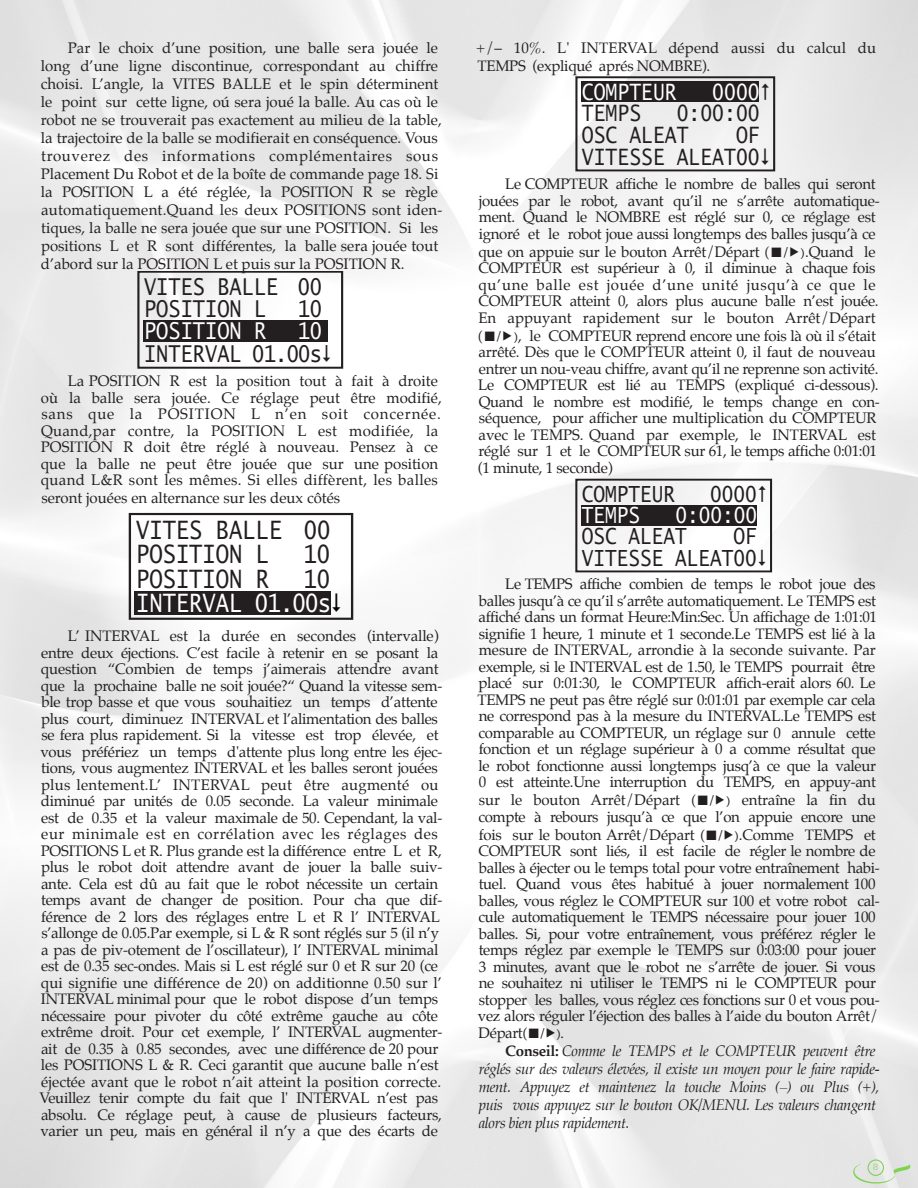
<style>
.page{position:relative;width:918px;height:1188px;background:#fff}
.page>*{position:absolute;margin:0;border:0;box-sizing:border-box;transform-origin:0 0}
.t1{font:25.35px/24.3px "Lucida Sans Typewriter";color:#231f20;scale:.87 1}
.t2{font:25.35px/24.3px "Lucida Sans Typewriter";color:#fff;text-align:right;scale:.87 1}
.t3{font:23.25px/22.4px "Lucida Sans Typewriter";color:#231f20;scale:.87 1}
.t4{font:23.25px "Lucida Sans Typewriter";color:#fff;scale:.87 1}
.t5{font:22.65px/21.6px "Lucida Sans Typewriter";color:#231f20;scale:.87 1}
.t6{font:22.65px "Lucida Sans Typewriter";color:#fff;scale:.87 1}
.t7{font:22.2px/21.3px "Lucida Sans Typewriter";color:#231f20;scale:.87 1}
.t8{font:22.2px "Lucida Sans Typewriter";color:#fff;scale:.87 1}
.Body_Text{font:15px/16.5px "Palatino";letter-spacing:-.02em;color:#231f20}
.Body_Text-2{font:15px/18px "Palatino";color:#231f20}
.Body_Text-3{font:italic 15px/18px "Palatino";letter-spacing:-.025em;color:#231f20}
.t9{font:9px "Gotham";color:#95db6b}
.s1{color:#fff}
.s2{color:#231f20}
.s3{font-family:"Minion Pro"}
.s4{font-weight:700;font-style:normal}
</style>
<div class="page">
<img style="left:0;top:0;width:918px;height:1188px">
<svg style="left:853px;top:1164px;width:58px;height:20px"></svg>
<div style="left:868px;top:1159px;width:16px;height:17px;border:1px solid #7fd44f;border-radius:50%"></div>
<div style="left:129px;top:513px;width:224px;height:107px;border:2px solid #231f20"></div>
<div style="left:135px;top:591px;width:196px;height:24px;background:#231f20"></div>
<div style="left:575px;top:76px;width:200px;height:95px;border:2px solid #231f20"></div>
<div style="left:581px;top:81px;width:178px;height:21px;background:#231f20"></div>
<div style="left:575px;top:479px;width:197px;height:93px;border:2px solid #231f20"></div>
<div style="left:581px;top:505px;width:175px;height:20px;background:#231f20"></div>
<svg style="left:137px;top:272px;width:206px;height:97px"></svg>
<svg style="left:333px;top:593px;width:8px;height:19px"></svg>
<svg style="left:762px;top:83px;width:7px;height:17px"></svg>
<svg style="left:762px;top:148px;width:7px;height:17px"></svg>
<svg style="left:801px;top:248px;width:3px;height:11px"></svg>
<svg style="left:514px;top:332px;width:3px;height:11px"></svg>
<svg style="left:759px;top:485px;width:7px;height:17px"></svg>
<svg style="left:759px;top:549px;width:7px;height:17px"></svg>
<svg style="left:727px;top:797px;width:3px;height:10px"></svg>
<svg style="left:735px;top:831px;width:3px;height:11px"></svg>
<svg style="left:557px;top:1029px;width:3px;height:11px"></svg>
<p class="Body_Text-2" style="left:41px;top:39px;width:403px;text-indent:27px">Par le choix d’une position, une balle sera jouée le long d’une ligne discontinue, correspondant au chiffre choisi. L’angle, la VITES BALLE et le spin déterminent le point sur cette ligne, oú sera joué la balle. Au cas où le robot ne se trouverait pas exactement au milieu de la table, la trajectoire de la balle se modifierait en conséquence. Vous trouverez des informations complémentaires sous Placement Du Robot et de la boîte de commande page 18. Si la POSITION L a été réglée, la POSITION R se règle automatiquement.Quand les deux POSITIONS sont iden&shy;tiques, la balle ne sera jouée que sur une POSITION. Si les positions L et R sont différentes, la balle sera jouée tout d’abord sur la POSITION L et puis sur la POSITION R.</p>
<p class="t3" style="left:144px;top:275px;width:206px">VITES BALLE 00<br>POSITION L</p>
<p class="t3" style="left:298px;top:297px;width:30px">10</p>
<p class="t3" style="left:144px;top:320px;width:206px;text-align:right"><span class="s1">10<br></span>INTERVAL 01.00s</p>
<p class="Body_Text-2" style="left:41px;top:373px;width:402px;line-height:16.5px;text-indent:27px">La POSITION R est la position tout à fait à droite où la balle sera jouée. Ce réglage peut être modifié, sans que la POSITION L n’en soit concernée.<br>Quand,par contre, la POSITION L est modifiée, la POSITION R doit être réglé à nouveau. Pensez à ce que la balle ne peut être jouée que sur une position quand L&amp;R sont les mêmes. Si elles diffèrent, les balles</p>
<p class="Body_Text-2" style="left:41px;top:489px;width:300px">seront jouées en alternance sur les deux côtés</p>
<p class="t1" style="left:136px;top:518px;width:225px">VITES BALLE 00<br>POSITION L</p>
<p class="t4" style="left:144px;top:318px;width:142px">POSITION R</p>
<p class="t1" style="left:304px;top:542px;width:32px">10</p>
<p class="t2" style="left:136px;top:566px;width:226px"><span class="s2">10<br></span>INTERVAL 01.00s</p>
<p class="Body_Text" style="left:40px;top:628px;width:404px;text-indent:28px">L’ INTERVAL est la durée en secondes (intervalle) entre deux éjections. C’est facile à retenir en se posant la question “Combien de temps j’aimerais attendre avant que la prochaine balle ne soit jouée?“ Quand la vitesse sem&shy;ble trop basse et que vous souhaitiez un temps d’attente plus court, diminuez INTERVAL et l’alimentation des balles se fera plus rapidement. Si la vitesse est trop élevée, et vous préfériez un temps d'attente plus long entre les éjec&shy;tions, vous augmentez INTERVAL et les balles seront jouées plus lentement.L’ INTERVAL peut être augmenté ou diminué par unités de 0.05 seconde. La valeur minimale est de 0.35 et la valeur maximale de 50. Cependant, la val&shy;eur minimale est en corrélation avec les réglages des POSITIONS L et R. Plus grande est la différence entre L et R, plus le robot doit attendre avant de jouer la balle suiv&shy;ante. Cela est dû au fait que le robot nécessite un certain temps avant de changer de position. Pour cha que dif&shy;férence de 2 lors des réglages entre L et R l’ INTERVAL s’allonge de 0.05.Par exemple, si L &amp; R sont réglés sur 5 (il n’y a pas de piv-otement de l’oscillateur), l’ INTERVAL minimal est de 0.35 sec-ondes. Mais si L est réglé sur 0 et R sur 20 (ce qui signifie une différence de 20) on additionne 0.50 sur l’ INTERVAL minimal pour que le robot dispose d’un temps nécessaire pour pivoter du côté extrême gauche au côte extrême droit. Pour cet exemple, l’ INTERVAL augmenter&shy;ait de 0.35 à 0.85 secondes, avec une différence de 20 pour les POSITIONS L &amp; R. Ceci garantit que aucune balle n’est éjectée avant que le robot n’ait atteint la position correcte.<br>Veuillez tenir compte du fait que l' INTERVAL n’est pas absolu. Ce réglage peut, à cause de plusieurs facteurs, varier un peu, mais en général il n’y a que des écarts de</p>
<p class="t1" style="left:136px;top:566px;width:155px">POSITION R</p>
<p class="Body_Text" style="left:476px;top:39px;width:401px;line-height:18px">+/– 10%. L' INTERVAL dépend aussi du calcul du<br>TEMPS (expliqué aprés NOMBRE).</p>
<p class="t6" style="left:582px;top:79px;width:111px">COMPTEUR</p>
<p class="t6" style="left:712px;top:79px;width:56px">0000</p>
<p class="t5" style="left:582px;top:102px;width:70px">TEMPS</p>
<p class="t5" style="left:582px;top:102px;width:206px;text-indent:95px">0:00:00<br>OSC ALEAT</p>
<p class="t5" style="left:582px;top:124px;width:206px;text-align:right">OF<br>VITESSE ALEAT00</p>
<p class="Body_Text" style="left:479px;top:176px;width:403px;text-indent:27px">Le COMPTEUR affiche le nombre de balles qui seront jouées par le robot, avant qu’il ne s’arrête automatique&shy;ment. Quand le NOMBRE est réglé sur 0, ce réglage est ignoré et le robot joue aussi longtemps des balles jusqu’à ce</p>
<p class="Body_Text" style="left:478px;top:243px;width:402px">que on appuie sur le bouton Arrêt/Départ <span class="s3">(</span>■<span class="s3">/</span>▶ .Quand le COMPTEUR est supérieur à 0, il diminue à chaque fois qu’une balle est jouée d’une unité jusqu’à ce que le COMPTEUR atteint 0, alors plus aucune balle n’est jouée.<br>En appuyant rapidement sur le bouton Arrêt/Départ</p>
<p class="Body_Text" style="left:478px;top:327px;width:404px"><span class="s3">(</span>■<span class="s3">/</span>▶ , le COMPTEUR reprend encore une fois là où il s’était arrêté. Dès que le COMPTEUR atteint 0, il faut de nouveau entrer un nou-veau chiffre, avant qu’il ne reprenne son activité.<br>Le COMPTEUR est lié au TEMPS (expliqué ci-dessous).<br>Quand le nombre est modifié, le temps change en con&shy;séquence, pour afficher une multiplication du COMPTEUR avec le TEMPS. Quand par exemple, le INTERVAL est réglé sur 1 et le COMPTEUR sur 61, le temps affiche 0:01:01 (1 minute, 1 seconde)</p>
<p class="t7" style="left:582px;top:483px;width:109px">COMPTEUR</p>
<p class="t7" style="left:710px;top:483px;width:55px">0000</p>
<p class="t8" style="left:582px;top:502px;width:69px">TEMPS</p>
<p class="t7" style="left:582px;top:504px;width:203px;text-indent:94px"><span class="s1">0:00:00<br></span>OSC ALEAT</p>
<p class="t7" style="left:582px;top:526px;width:203px;text-align:right">OF<br>VITESSE ALEAT00</p>
<p class="Body_Text" style="left:478px;top:576px;width:401px;text-align:justify;text-indent:28px">Le TEMPS affiche combien de temps le robot joue des balles jusqu’à ce qu’il s’arrête automatiquement. Le TEMPS est affiché dans un format Heure:Min:Sec. Un affichage de 1:01:01 signifie 1 heure, 1 minute et 1 seconde.Le TEMPS est lié à la mesure de INTERVAL, arrondie à la seconde suivante. Par exemple, si le INTERVAL est de 1.50, le TEMPS pourrait être placé sur 0:01:30, le COMPTEUR affich-erait alors 60. Le TEMPS ne peut pas être réglé sur 0:01:01 par exemple car cela ne correspond pas à la mesure du INTERVAL.Le TEMPS est comparable au COMPTEUR, un réglage sur 0 annule cette fonction et un réglage supérieur à 0 a comme résultat que le robot fonctionne aussi longtemps jusq’à ce que la valeur 0 est atteinte.Une interruption du TEMPS, en appuy-ant</p>
<p class="Body_Text" style="left:478px;top:792px;width:399px">sur le bouton Arrêt/Départ <span class="s3">(</span>■<span class="s3">/</span>▶ entraîne la fin du compte à rebours jusqu’à ce que l’on appuie encore une</p>
<p class="Body_Text" style="left:478px;top:826px;width:403px">fois sur le bouton Arrêt/Départ <span class="s3">(</span>■<span class="s3">/</span>▶ .Comme TEMPS et COMPTEUR sont liés, il est facile de régler le nombre de balles à éjecter ou le temps total pour votre entraînement habi&shy;tuel. Quand vous êtes habitué à jouer normalement 100 balles, vous réglez le COMPTEUR sur 100 et votre robot cal&shy;cule automatiquement le TEMPS nécessaire pour jouer 100 balles. Si, pour votre entraînement, vous préférez régler le temps réglez par exemple le TEMPS sur 0:03:00 pour jouer 3 minutes, avant que le robot ne s’arrête de jouer. Si vous ne souhaitez ni utiliser le TEMPS ni le COMPTEUR pour stopper les balles, vous réglez ces fonctions sur 0 et vous pou&shy;vez alors réguler l’éjection des balles à l’aide du bouton Arrêt/ Départ<span class="s3">(</span>■<span class="s3">/</span>▶ <span class="s3">.</span></p>
<p class="Body_Text-3" style="left:479px;top:1041px;width:403px;text-indent:27px"><span class="s4">Conseil:</span> Comme le TEMPS et le COMPTEUR peuvent être réglés sur des valeurs élevées, il existe un moyen pour le faire rapide&shy;ment. Appuyez et maintenez la touche Moins (–) ou Plus (+), puis vous appuyez sur le bouton OK/MENU. Les valeurs changent alors bien plus rapidement.</p>
<p class="t9" style="left:873px;top:1162px;width:7px">8</p>
</div>
